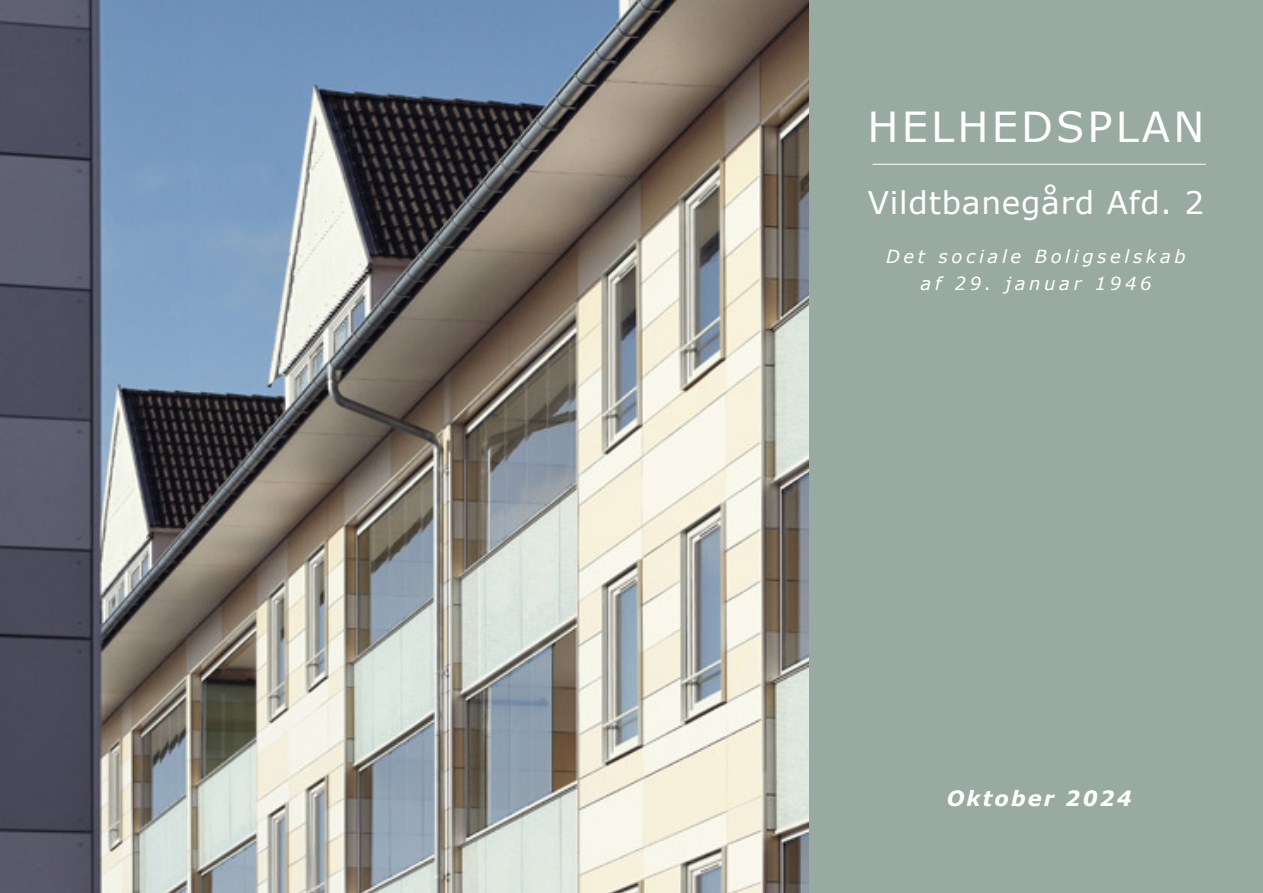
<style>
.page{position:relative;width:1263px;height:893px;background:#fff}
.page>*{position:absolute;margin:0;border:0;box-sizing:border-box;transform-origin:0 0}
.Overskrift_Side{font:41.55px "Verdana";letter-spacing:.075em;color:#fff}
.Overskrift_Side-2{font:31.05px "Verdana";letter-spacing:.025em;color:#fff}
.Overskrift_Side-3{font:italic 700 21px "Verdana";letter-spacing:.1em;color:#fff}
.Overskrift_Side-4{font:italic 18px "Verdana";letter-spacing:.2em;color:#fff}
</style>
<div class="page">
<img style="left:0;top:0;width:809px;height:893px">
<div style="left:809px;top:0;width:454px;height:893px;background:#98aaa1"></div>
<hr style="left:872px;top:164px;width:334px;height:1px;background:#fff">
<p class="Overskrift_Side" style="left:868px;top:99px;width:338px">HELHEDSPLAN</p>
<p class="Overskrift_Side-2" style="left:868px;top:182px;width:338px">Vildtbanegård Afd. 2</p>
<p class="Overskrift_Side-4" style="left:886px;top:244px;width:301px">Det sociale Boligselskab</p>
<p class="Overskrift_Side-4" style="left:920px;top:271px;width:232px">af 29. januar 1946</p>
<p class="Overskrift_Side-3" style="left:947px;top:783px;width:186px">Oktober 2024</p>
</div>
